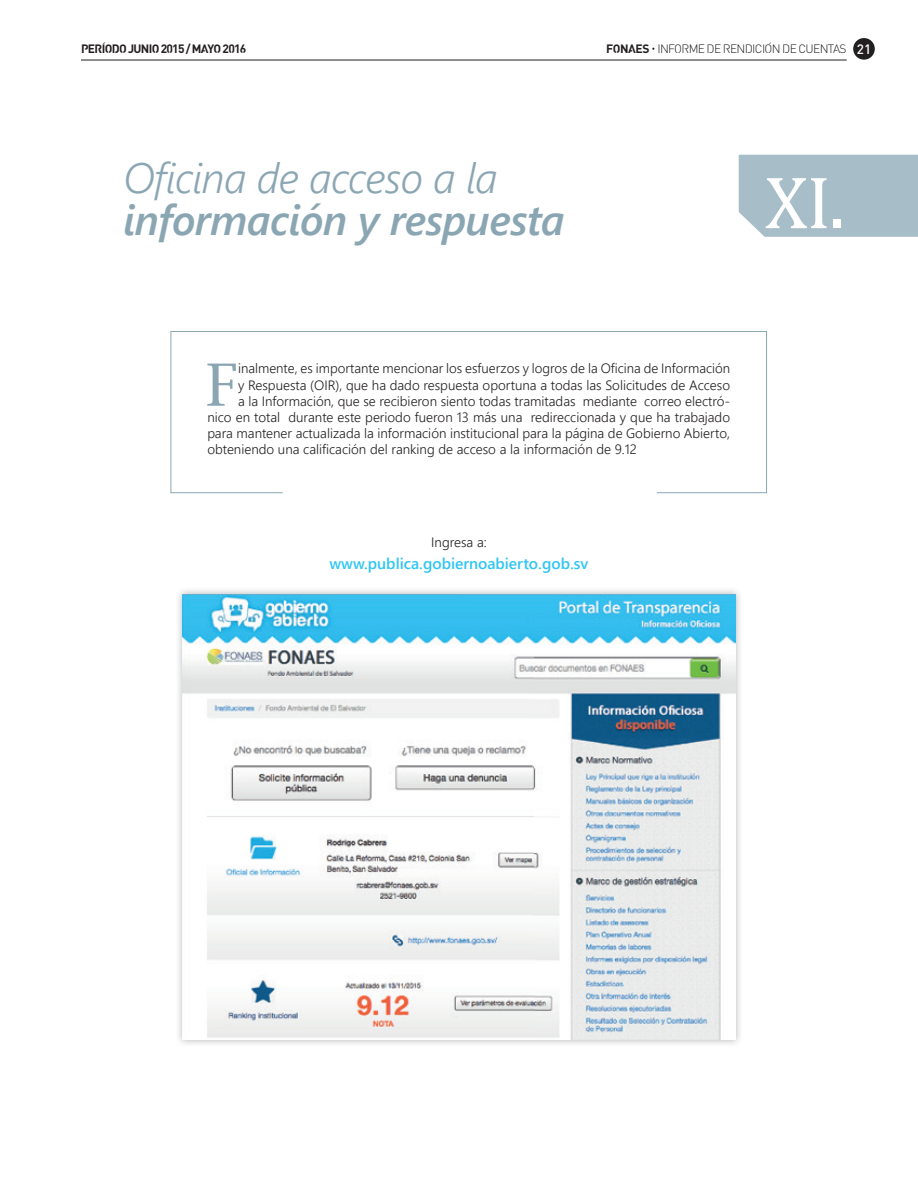
<style>
.page{position:relative;width:918px;height:1188px;background:#fff}
.page>*{position:absolute;margin:0;border:0;box-sizing:border-box;transform-origin:0 0}
.t1{font:75px "Cambria";color:#fff}
.t2{font:58.35px "Lucida Bright";color:#8ba6b3}
.t3{font:italic 42.3px "Webly Sleek UI Semibold";letter-spacing:-.015em;color:#8ba6b3}
.t4{font:italic 42.3px "Webly Sleek UI Semilight";letter-spacing:-.015em;color:#8ba6b3}
.t5{font:15.6px "Webly Sleek UI Semibold";color:#30c5f3}
.t6{font:13.5px "Webly Sleek UI Semilight";color:#231f20}
.t7{font:300 12px "Streetvertising";letter-spacing:-.055em;color:#231f20}
.t8{font:700 12px "Streetvertising";letter-spacing:-.055em;color:#231f20}
.s1{font-weight:700}
.s2{font-weight:500;font-size:13.5px;color:#fff}
</style>
<div class="page">
<div style="left:853px;top:38px;width:22px;height:22px;background:#231f20;border-radius:50%"></div>
<hr style="left:81px;top:60px;width:766px;height:1px;background:#231f20">
<svg style="left:170px;top:331px;width:597px;height:162px"></svg>
<div style="left:739px;top:155px;width:179px;height:82px;background:#a7bdc8"></div>
<img style="left:178px;top:590px;width:562px;height:47px">
<img style="left:182px;top:594px;width:554px;height:445px">
<p class="t8" style="left:81px;top:43px;width:167px">PERIODO JUNIO 2015 / MAYO 2016</p>
<p class="t7" style="left:606px;top:43px;width:266px"><span class="s1">FONAES</span> INFORME DE RENDICION DE CUENTAS <span class="s2">21</span></p>
<h3 class="t4" style="left:123px;top:148px;width:376px">Oficina de acceso a la</h3>
<h3 class="t3" style="left:123px;top:190px;width:443px">información y respuesta</h3>
<h1 class="t1" style="left:765px;top:158px;width:82px">XI.</h1>
<h2 class="t2" style="left:206px;top:352px;width:33px">F</h2>
<p class="t6" style="left:238px;top:358px;width:494px">inalmente, es importante mencionar los esfuerzos y logros de la Oficina de Información</p>
<p class="t6" style="left:238px;top:375px;width:493px">y Respuesta (OIR), que ha dado respuesta oportuna a todas las Solicitudes de Acceso</p>
<p class="t6" style="left:238px;top:391px;width:493px">a la Información, que se recibieron siento todas tramitadas mediante correo electró-</p>
<p class="t6" style="left:207px;top:407px;width:524px">nico en total durante este periodo fueron 13 más una redireccionada y que ha trabajado</p>
<p class="t6" style="left:207px;top:423px;width:524px">para mantener actualizada la información institucional para la página de Gobierno Abierto,</p>
<p class="t6" style="left:207px;top:439px;width:431px">obteniendo una calificación del ranking de acceso a la información de 9.12</p>
<p class="t6" style="left:431px;top:532px;width:57px">Ingresa a:</p>
<p class="t5" style="left:330px;top:552px;width:260px">www.publica.gobiernoabierto.gob.sv</p>
</div>
